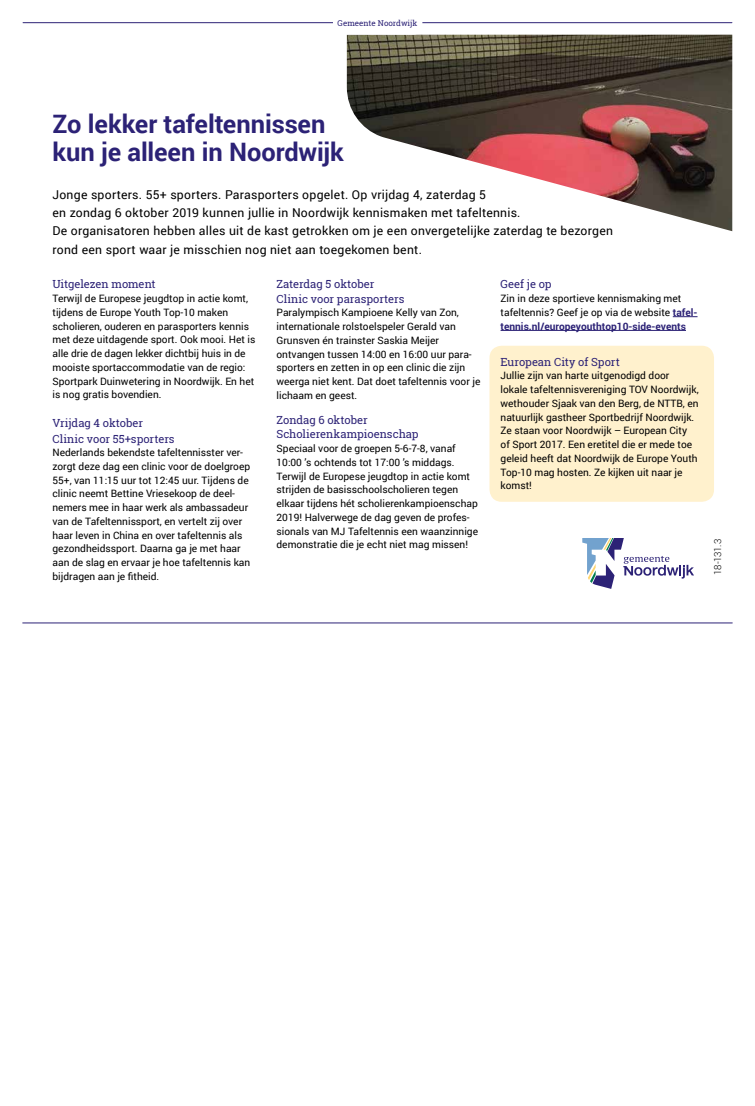
<style>
.page{position:relative;width:755px;height:1106px;background:#fff}
.page>*{position:absolute;margin:0;border:0;box-sizing:border-box;transform-origin:0 0}
.t1{font:25.4px/27.9px "Roboto Bold 3";letter-spacing:-.005em;color:#2c2276}
.t2{font:12.2px/18.3px "Roboto";letter-spacing:.02em;color:#000}
.t3{font:11.2px/14.2px "Roboto Slab";letter-spacing:-.005em;color:#2c2276}
.t4{font:10.2px/13.7px "Roboto";color:#000}
.t5{font:10.2px "Roboto Bold 3";color:#2c2276}
.t6{font:10.2px "Roboto Regular 3";color:#000}
.t7{font:9.7px "Roboto Light 3";color:#000}
.t8{font:8px "Roboto Slab";color:#2c2276}
.s1{font-family:"Roboto Bold 3";color:#2c2276}
</style>
<div class="page">
<div style="left:489px;top:346px;width:224px;height:156px;background:#fff1cd;border-radius:12px"></div>
<img style="left:346px;top:35px;width:385px;height:196px">
<svg style="left:582px;top:538px;width:111px;height:51px"></svg>
<svg style="left:672px;top:316px;width:25px;height:1px"></svg>
<hr style="left:500px;top:330px;width:185px;height:1px;background:#2c2276">
<hr style="left:23px;top:622px;width:708px;height:1px;background:#2c2276">
<hr style="left:23px;top:22px;width:708px;height:1px;background:#2c2276">
<div style="left:333px;top:13px;width:89px;height:22px;background:#fff;border-radius:9px"></div>
<p class="t8" style="left:337px;top:18px;width:81px">Gemeente Noordwijk</p>
<h1 class="t1" style="left:52px;top:109px;width:293px">Zo lekker tafeltennissen kun je alleen in Noordwijk</h1>
<p class="t2" style="left:52px;top:185px;width:561px">Jonge sporters. 55+ sporters. Parasporters opgelet. Op vrijdag 4, zaterdag 5<br>en zondag 6 oktober 2019 kunnen jullie in Noordwijk kennismaken met tafeltennis.<br>De organisatoren hebben alles uit de kast getrokken om je een onvergetelijke zaterdag te bezorgen rond een sport waar je misschien nog niet aan toegekomen bent.</p>
<p class="t3" style="left:52px;top:277px;width:105px">Uitgelezen moment</p>
<p class="t4" style="left:52px;top:291px;width:204px">Terwijl de Europese jeugdtop in actie komt, tijdens de Europe Youth Top-10 maken scholieren, ouderen en parasporters kennis met deze uitdagende sport. Ook mooi. Het is alle drie de dagen lekker dichtbij huis in de mooiste sportaccommodatie van de regio:<br>Sportpark Duinwetering in Noordwijk. En het is nog gratis bovendien.</p>
<p class="t3" style="left:52px;top:415px;width:123px;line-height:15.2px">Vrijdag 4 oktober<br>Clinic voor 55+sporters</p>
<p class="t4" style="left:52px;top:445px;width:199px">Nederlands bekendste tafeltennisster ver&shy;zorgt deze dag een clinic voor de doelgroep 55+, van 11:15 uur tot 12:45 uur. Tijdens de clinic neemt Bettine Vriesekoop de deel&shy;nemers mee in haar werk als ambassadeur van de Tafeltennissport, en vertelt zij over haar leven in China en over tafeltennis als gezondheidssport. Daarna ga je met haar aan de slag en ervaar je hoe tafeltennis kan</p>
<p class="t6" style="left:52px;top:569px;width:108px">bijdragen aan je fitheid.</p>
<p class="t3" style="left:276px;top:277px;width:129px">Zaterdag 5 oktober<br>Clinic voor parasporters</p>
<p class="t4" style="left:276px;top:305px;width:205px">Paralympisch Kampioene Kelly van Zon, inter nationale rolstoelspeler Gerald van Grunsven én trainster Saskia Meijer<br>ontvang en tussen 14:00 en 16:00 uur para&shy;sporters en zetten in op een clinic die zijn weerga niet kent. Dat doet tafeltennis voor je lichaam en geest.</p>
<p class="t3" style="left:276px;top:413px;width:143px">Zondag 6 oktober<br>Scholierenkampioenschap</p>
<p class="t4" style="left:276px;top:441px;width:203px">Speciaal voor de groepen 5-6-7-8, vanaf 10:00 ’s ochtends tot 17:00 ’s middags.<br>Terwijl de Europese jeugdtop in actie komt strijden de basisschoolscholieren tegen elkaar tijdens hét scholierenkampioenschap 2019! Halverwege de dag geven de profes&shy;sionals van MJ Tafeltennis een waanzinnige demonstratie die je echt niet mag missen!</p>
<p class="t3" style="left:500px;top:277px;width:53px">Geef je op</p>
<p class="t4" style="left:500px;top:291px;width:198px">Zin in deze sportieve kennismaking met tafel tennis? Geef je op via de website <span class="s1">tafel-</span></p>
<p class="t5" style="left:500px;top:319px;width:187px">tennis.nl/europeyouthtop10-side-events</p>
<p class="t3" style="left:500px;top:354px;width:121px">European City of Sport</p>
<p class="t4" style="left:500px;top:368px;width:199px">Jullie zijn van harte uitgenodigd door lokale tafeltennisvereniging TOV Noordwijk, wethouder Sjaak van den Berg, de NTTB, en natuurlijk gastheer Sportbedrijf Noordwijk.<br>Ze staan voor Noordwijk – European City of Sport 2017. Een eretitel die er mede toe geleid heeft dat Noordwijk de Europe Youth Top-10 mag hosten. Ze kijken uit naar je komst!</p>
<p class="t7" style="left:710px;top:575px;width:38px;rotate:-90deg">18-131.3</p>
</div>
